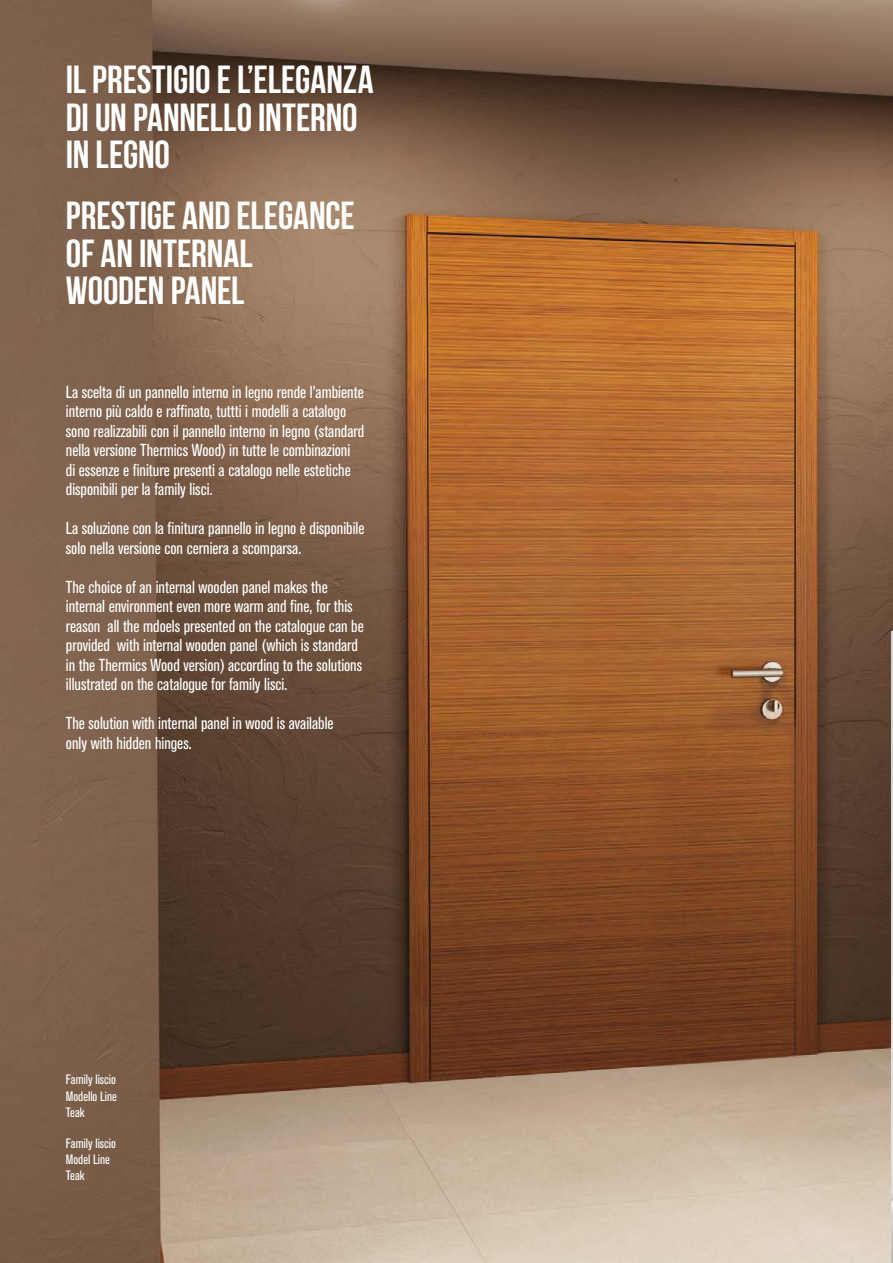
<style>
.page{position:relative;width:893px;height:1263px;background:#fff}
.page>*{position:absolute;margin:0;border:0;box-sizing:border-box;transform-origin:0 0}
.t1{font:700 39px/37.5px "Bebas Neue";letter-spacing:-.005em;color:#fff}
.t2{font:condensed 17.25px/19.5px "Akzidenz Grotesk BQ";color:#fff}
.t3{font:condensed 13.5px/16.2px "Akzidenz Grotesk BQ";color:#fff;text-align:justify}
</style>
<div class="page">
<img style="left:0;top:0;width:893px;height:1263px">
<img style="left:891px;top:631px;width:2px;height:632px">
<h1 class="t1" style="left:66px;top:60px;width:309px">IL PRESTIGIO E L’ELEGANZA<br>DI UN PANNELLO INTERNO<br>IN LEGNO</h1>
<h1 class="t1" style="left:66px;top:196px;width:290px">PRESTIGE AND ELEGANCE<br>OF AN INTERNAL<br>WOODEN PANEL</h1>
<p class="t2" style="left:66px;top:382px;width:300px">La scelta di un pannello interno in legno rende l’ambiente interno più caldo e raffinato, tuttti i modelli a catalogo sono realizzabili con il pannello interno in legno (standard nella versione Thermics Wood) in tutte le combinazioni<br>di essenze e finiture presenti a catalogo nelle estetiche disponibili per la family lisci.</p>
<p class="t2" style="left:66px;top:519px;width:300px">La soluzione con la finitura pannello in legno è disponibile solo nella versione con cerniera a scomparsa.</p>
<p class="t2" style="left:66px;top:577px;width:299px">The choice of an internal wooden panel makes the internal environment even more warm and fine, for this reason all the mdoels presented on the catalogue can be provided with internal wooden panel (which is standard in the Thermics Wood version) according to the solutions illustrated on the catalogue for family lisci.</p>
<p class="t2" style="left:66px;top:714px;width:269px">The solution with internal panel in wood is available only with hidden hinges.</p>
<p class="t3" style="left:66px;top:1072px;width:53px">Family liscio Modello Line Teak</p>
<p class="t3" style="left:66px;top:1135px;width:52px;text-align:left">Family liscio<br>Model Line<br>Teak</p>
</div>
